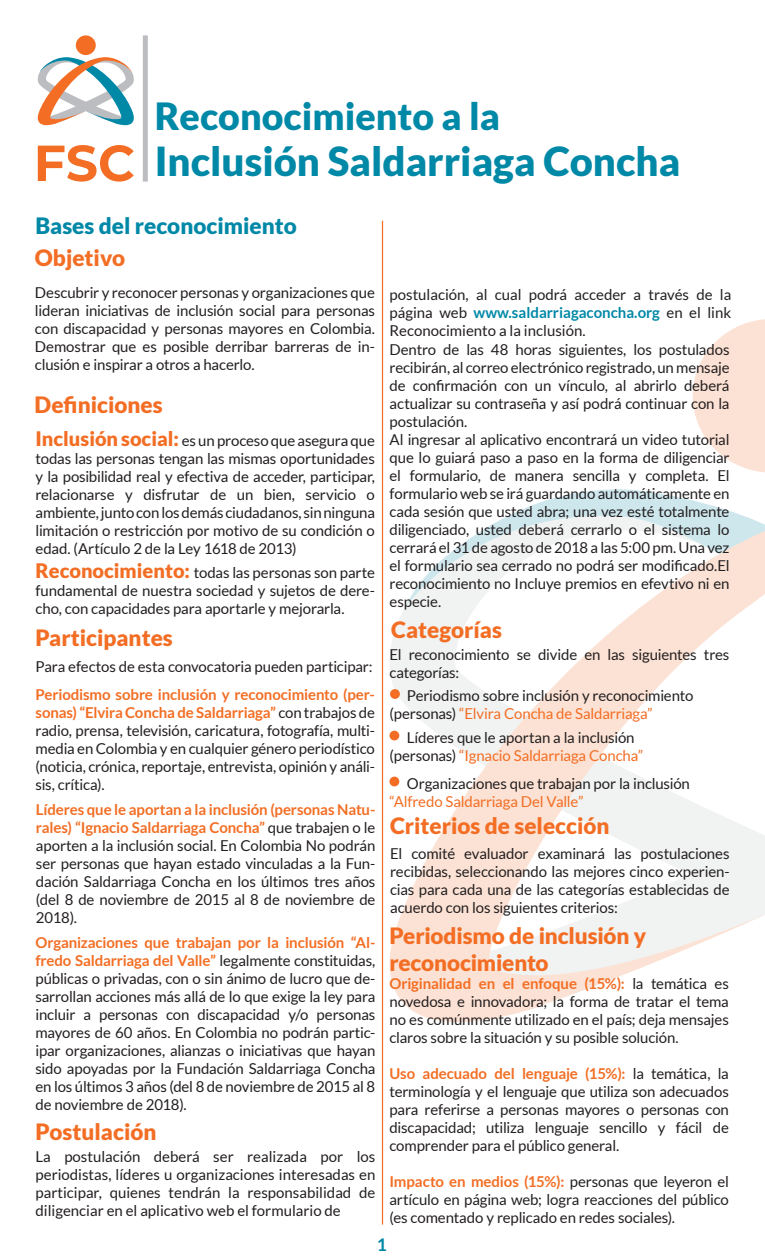
<style>
.page{position:relative;width:765px;height:1260px;background:#fff}
.page>*{position:absolute;margin:0;border:0;box-sizing:border-box;transform-origin:0 0}
.t1{font:900 40px "Lato";color:#0088a7}
.t2{font:900 37.5px "Lato";color:#0088a7}
.t3{font:900 22.5px/27px "Lato";color:#f36e24}
.t4{font:900 22.5px "Lato";color:#0088a7}
.t5{font:700 17.5px "Lato";color:#0088a7}
.t6{font:15px/18px "Lato";letter-spacing:-.01em;color:#231f20;text-align:justify}
.t7{font:15px "Lato";letter-spacing:-.01em;color:#f36e24}
.s1{font-weight:900;font-size:20px;color:#f36e24}
.s2{font-weight:700;color:#f36e24}
.s3{font-weight:700;color:#0088a7}
.s4{color:#231f20}
.s5{color:#f36e24}
</style>
<div class="page">
<svg style="left:693px;top:319px;width:72px;height:154px"></svg>
<svg style="left:389px;top:489px;width:376px;height:533px"></svg>
<svg style="left:38px;top:145px;width:96px;height:37px"></svg>
<div style="left:76px;top:35px;width:20px;height:20px;background:#f36e24;border-radius:50%"></div>
<svg style="left:37px;top:57px;width:97px;height:68px"></svg>
<div style="left:143px;top:35px;width:5px;height:147px;background:#bcbdc0"></div>
<hr style="left:382px;top:221px;width:1px;height:1004px;background:#f36e24">
<div style="left:390px;top:689px;width:10px;height:10px;background:#f36e24;border-radius:50%"></div>
<div style="left:389px;top:731px;width:10px;height:9px;background:#f36e24;border-radius:50%"></div>
<div style="left:389px;top:777px;width:10px;height:9px;background:#f36e24;border-radius:50%"></div>
<p class="t2" style="left:155px;top:94px;width:347px">Reconocimiento a la</p>
<p class="t1" style="left:155px;top:138px;width:527px">Inclusión Saldarriaga Concha</p>
<p class="t4" style="left:36px;top:213px;width:263px">Bases del reconocimiento</p>
<p class="t3" style="left:35px;top:243px;width:92px">Objetivo</p>
<p class="t6" style="left:35px;top:283px;width:342px">Descubrir y reconocer personas y organizaciones que lideran iniciativas de inclusión social para personas con discapacidad y personas mayores en Colombia.<br>Demostrar que es posible derribar barreras de in&shy;clusión e inspirar a otros a hacerlo.</p>
<p class="t3" style="left:35px;top:391px;width:130px">Definiciones</p>
<p class="t6" style="left:36px;top:431px;width:341px"><span class="s1">Inclusión social:</span> es un proceso que asegura que todas las personas tengan las mismas oportunidades y la posibilidad real y efectiva de acceder, participar, relacionarse y disfrutar de un bien, servicio o ambiente, junto con los demás ciudadanos, sin ninguna limitación o restricción por motivo de su condición o edad. (Artículo 2 de la Ley 1618 de 2013)</p>
<p class="t6" style="left:36px;top:563px;width:341px"><span class="s1">Reconocimiento:</span> todas las personas son parte fundamental de nuestra sociedad y sujetos de dere&shy;cho, con capacidades para aportarle y mejorarla.</p>
<p class="t3" style="left:36px;top:624px;width:139px">Participantes</p>
<p class="t6" style="left:36px;top:658px;width:339px">Para efectos de esta convocatoria pueden participar:</p>
<p class="t6" style="left:36px;top:686px;width:341px"><span class="s2">Periodismo sobre inclusión y reconocimiento (per&shy;sonas) “Elvira Concha de Saldarriaga”</span> con trabajos de radio, prensa, televisión, caricatura, fotografía, multi&shy;media en Colombia y en cualquier género periodístico (noticia, crónica, reportaje, entrevista, opinión y análi&shy;sis, crítica).</p>
<p class="t6" style="left:36px;top:800px;width:341px"><span class="s2">Líderes que le aportan a la inclusión (personas Natu&shy;rales) “Ignacio Saldarriaga Concha”</span> que trabajen o le aporten a la inclusión social. En Colombia No podrán ser personas que hayan estado vinculadas a la Fun&shy;dación Saldarriaga Concha en los últimos tres años (del 8 de noviembre de 2015 al 8 de noviembre de 2018).</p>
<p class="t6" style="left:35px;top:933px;width:342px"><span class="s2">Organizaciones que trabajan por la inclusión “Al&shy;fredo Saldarriaga del Valle”</span> legalmente constituidas, públicas o privadas, con o sin ánimo de lucro que de&shy;sarrollan acciones más allá de lo que exige la ley para incluir a personas con discapacidad y/o personas mayores de 60 años. En Colombia no podrán partic&shy;ipar organizaciones, alianzas o iniciativas que hayan sido apoyadas por la Fundación Saldarriaga Concha en los últimos 3 años (del 8 de noviembre de 2015 al 8 de noviembre de 2018).</p>
<p class="t6" style="left:390px;top:286px;width:343px">postulación, al cual podrá acceder a través de la página web <span class="s3">www.saldarriagaconcha.org</span> en el link Reconocimiento a la inclusión.</p>
<p class="t6" style="left:390px;top:341px;width:342px">Dentro de las 48 horas siguientes, los postulados recibirán, al correo electrónico registrado, un mensaje de confirmación con un vínculo, al abrirlo deberá actualizar su contraseña y así podrá continuar con la postulación.</p>
<p class="t6" style="left:390px;top:431px;width:342px">Al ingresar al aplicativo encontrará un video tutorial que lo guiará paso a paso en la forma de diligenciar el formulario, de manera sencilla y completa. El formulario web se irá guardando automáticamente en cada sesión que usted abra; una vez esté totalmente diligenciado, usted deberá cerrarlo o el sistema lo cerrará el 31 de agosto de 2018 a las 5:00 pm. Una vez el formulario sea cerrado no podrá ser modificado.El reconocimiento no Incluye premios en efevtivo ni en especie.</p>
<p class="t3" style="left:391px;top:616px;width:112px">Categorías</p>
<p class="t6" style="left:389px;top:645px;width:341px">El reconocimiento se divide en las siguientes tres categorías:</p>
<p class="t6" style="left:407px;top:687px;width:288px">Periodismo sobre inclusión y reconocimiento</p>
<p class="t7" style="left:389px;top:705px;width:265px"><span class="s4">(personas)</span> “Elvira Concha de Saldarriaga”</p>
<p class="t6" style="left:407px;top:728px;width:229px">Líderes que le aportan a la inclusión</p>
<p class="t7" style="left:389px;top:747px;width:255px"><span class="s4">(personas)</span> “Ignacio Saldarriaga Concha”</p>
<p class="t6" style="left:389px;top:774px;width:302px;text-indent:17px">Organizaciones que trabajan por la inclusión <span class="s5">“Alfredo Saldarriaga Del Valle”</span></p>
<p class="t3" style="left:390px;top:811px;width:221px">Criterios de selección</p>
<p class="t6" style="left:390px;top:845px;width:341px">El comité evaluador examinará las postulaciones recibidas, seleccionando las mejores cinco experien&shy;cias para cada una de las categorías establecidas de acuerdo con los siguientes criterios:</p>
<p class="t3" style="left:389px;top:922px;width:258px">Periodismo de inclusión y reconocimiento</p>
<p class="t6" style="left:389px;top:975px;width:341px"><span class="s2">Originalidad en el enfoque (15%):</span> la temática es novedosa e innovadora; la forma de tratar el tema no es comúnmente utilizado en el país; deja mensajes claros sobre la situación y su posible solución.</p>
<p class="t6" style="left:389px;top:1065px;width:341px"><span class="s2">Uso adecuado del lenguaje (15%):</span> la temática, la terminología y el lenguaje que utiliza son adecuados para referirse a personas mayores o personas con discapacidad; utiliza lenguaje sencillo y fácil de comprender para el público general.</p>
<p class="t6" style="left:389px;top:1173px;width:341px"><span class="s2">Impacto en medios (15%):</span> personas que leyeron el artículo en página web; logra reacciones del público (es comentado y replicado en redes sociales).</p>
<p class="t3" style="left:36px;top:1118px;width:123px">Postulación</p>
<p class="t6" style="left:36px;top:1148px;width:341px">La postulación deberá ser realizada por los periodistas, líderes u organizaciones interesadas en participar, quienes tendrán la responsabilidad de diligenciar en el aplicativo web el formulario de</p>
<p class="t5" style="left:377px;top:1235px;width:12px">1</p>
</div>
